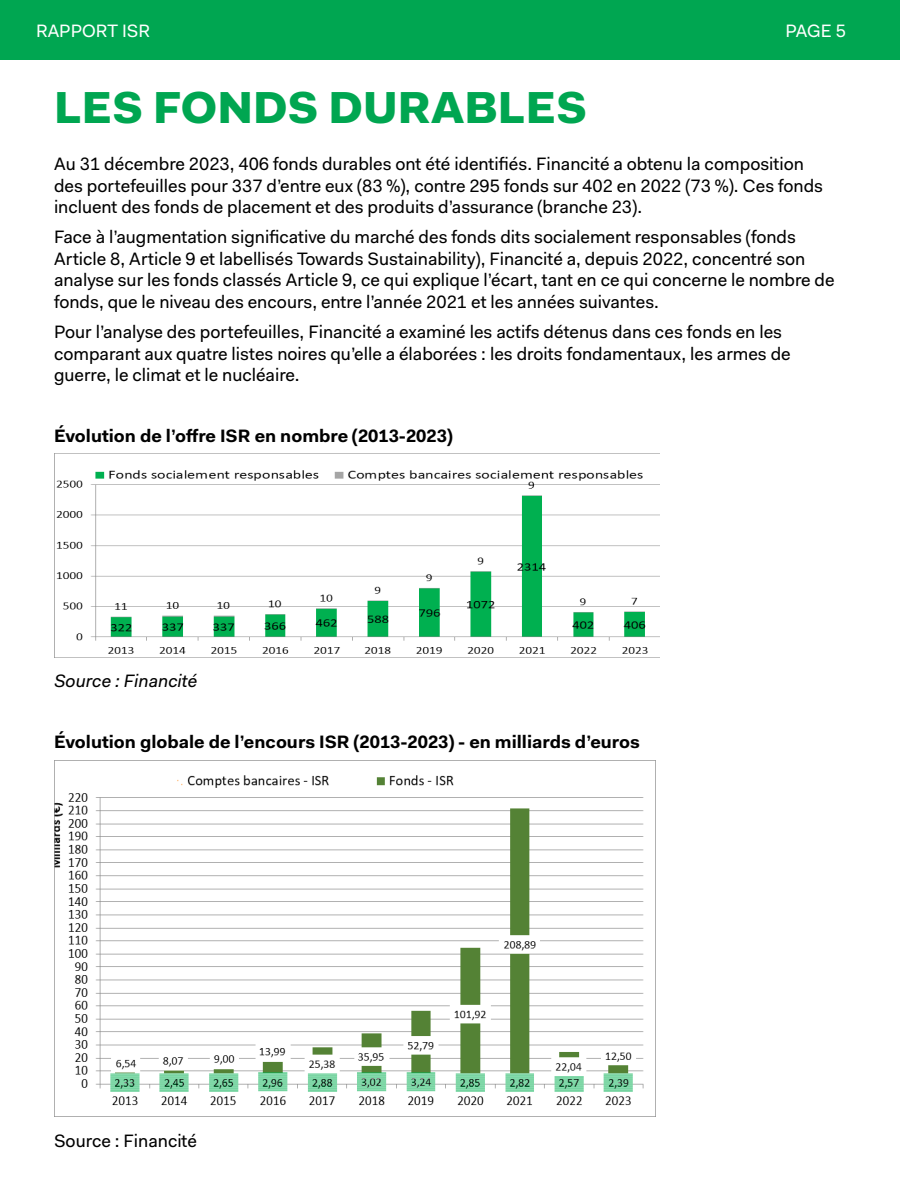
<style>
.page{position:relative;width:900px;height:1200px;background:#fff}
.page>*{position:absolute;margin:0;border:0;box-sizing:border-box;transform-origin:0 0}
.Grand_titre_2{font:900 45px "Fakt Pro";color:#00a651}
.Paragraph_Style_1{font:18px/21.6px "Fakt Pro";color:#000}
.Paragraph_Style_1-2{font:700 18px "Fakt Pro";color:#000}
.Paragraph_Style_1-3{font:italic 18px "Fakt Pro";color:#000}
.t1{font:18px "Fakt Pro";color:#fff}
</style>
<div class="page">
<div style="left:0;top:0;width:900px;height:60px;background:#00a651"></div>
<img style="left:54px;top:454px;width:606px;height:203px">
<img style="left:54px;top:760px;width:602px;height:356px">
<p class="t1" style="left:36px;top:19px;width:116px">RAPPORT ISR</p>
<p class="t1" style="left:785px;top:19px;width:62px">PAGE 5</p>
<p class="Grand_titre_2" style="left:54px;top:77px;width:535px">LES FONDS DURABLES</p>
<p class="Paragraph_Style_1" style="left:54px;top:153px;width:771px">Au 31 décembre 2023, 406 fonds durables ont été identifiés. Financité a obtenu la composition des portefeuilles pour 337 d’entre eux (83 %), contre 295 fonds sur 402 en 2022 (73 %). Ces fonds incluent des fonds de placement et des produits d’assurance (branche 23).</p>
<p class="Paragraph_Style_1" style="left:54px;top:226px;width:782px">Face à l’augmentation significative du marché des fonds dits socialement responsables (fonds Article 8, Article 9 et labellisés Towards Sustainability), Financité a, depuis 2022, concentré son analyse sur les fonds classés Article 9, ce qui explique l’écart, tant en ce qui concerne le nombre de fonds, que le niveau des encours, entre l’année 2021 et les années suivantes.</p>
<p class="Paragraph_Style_1" style="left:54px;top:321px;width:738px">Pour l’analyse des portefeuilles, Financité a examiné les actifs détenus dans ces fonds en les comparant aux quatre listes noires qu’elle a élaborées : les droits fondamentaux, les armes de guerre, le climat et le nucléaire.</p>
<p class="Paragraph_Style_1-2" style="left:54px;top:423px;width:400px">Évolution de l’offre ISR en nombre (2013-2023)</p>
<p class="Paragraph_Style_1-3" style="left:54px;top:669px;width:145px">Source : Financité</p>
<p class="Paragraph_Style_1-2" style="left:54px;top:729px;width:587px">Évolution globale de l’encours ISR (2013-2023) - en milliards d’euros</p>
<p class="Paragraph_Style_1" style="left:54px;top:1129px;width:144px">Source : Financité</p>
</div>
